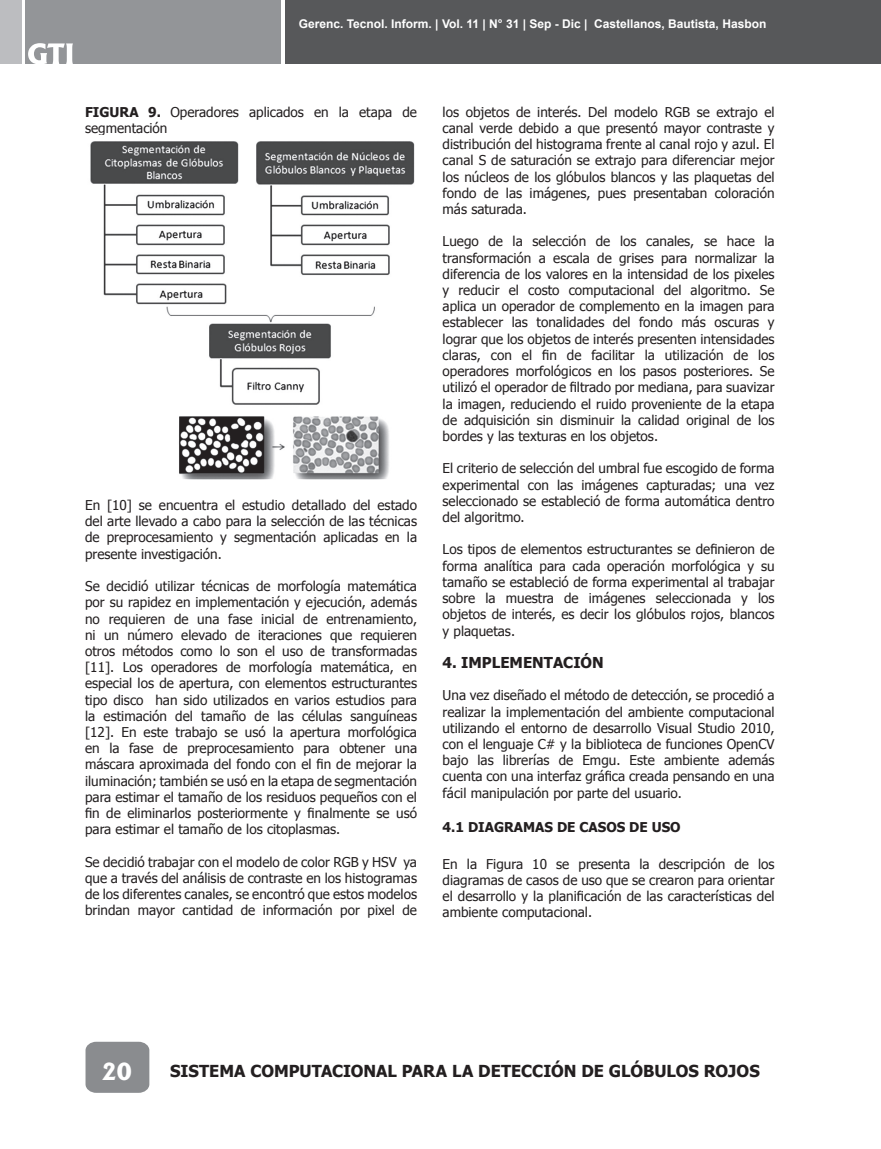
<style>
.page{position:relative;width:881px;height:1149px;background:#fff}
.page>*{position:absolute;margin:0;border:0;box-sizing:border-box;transform-origin:0 0}
.t1{font:800 22.5px "Albertus";color:#fff}
.t2{font:700 16.5px "Tahoma";color:#231f20}
.t3{font:700 15px "Tahoma";color:#231f20}
.t4{font:13.5px/16.2px "Tahoma";color:#231f20;text-align:justify}
.t5{font:700 13.5px "Tahoma";color:#231f20}
.t6{font:700 12px "Arial";color:#fff}
.s1{font-weight:700}
</style>
<div class="page">
<div style="left:285px;top:0;width:595px;height:64px;background:#57585a"></div>
<div style="left:26px;top:0;width:255px;height:64px;background:#939598"></div>
<div style="left:0;top:0;width:22px;height:64px;background:#bcbdc0"></div>
<div style="left:85px;top:1041px;width:64px;height:51px;background:#8a8c8f"></div>
<svg style="left:28px;top:43px;width:45px;height:21px"></svg>
<img style="left:90px;top:141px;width:325px;height:339px">
<p class="t6" style="left:298px;top:16px;width:469px">Gerenc. Tecnol. Inform. | Vol. 11 | N° 31 | Sep - Dic | Castellanos, Bautista, Hasbon</p>
<p class="t4" style="left:85px;top:103px;width:333px"><span class="s1">FIGURA 9.</span> Operadores aplicados en la etapa de segmentación</p>
<p class="t4" style="left:442px;top:103px;width:333px">los objetos de interés. Del modelo RGB se extrajo el canal verde debido a que presentó mayor contraste y distribución del histograma frente al canal rojo y azul. El canal S de saturación se extrajo para diferenciar mejor los núcleos de los glóbulos blancos y las plaquetas del fondo de las imágenes, pues presentaban coloración más saturada.</p>
<p class="t4" style="left:442px;top:233px;width:333px">Luego de la selección de los canales, se hace la transformación a escala de grises para normalizar la diferencia de los valores en la intensidad de los pixeles y reducir el costo computacional del algoritmo. Se aplica un operador de complemento en la imagen para establecer las tonalidades del fondo más oscuras y lograr que los objetos de interés presenten intensidades claras, con el fin de facilitar la utilización de los operadores morfológicos en los pasos posteriores. Se utilizó el operador de filtrado por mediana, para suavizar la imagen, reduciendo el ruido proveniente de la etapa de adquisición sin disminuir la calidad original de los bordes y las texturas en los objetos.</p>
<p class="t4" style="left:442px;top:459px;width:333px">El criterio de selección del umbral fue escogido de forma experimental con las imágenes capturadas; una vez seleccionado se estableció de forma automática dentro del algoritmo.</p>
<p class="t4" style="left:442px;top:540px;width:333px">Los tipos de elementos estructurantes se definieron de forma analítica para cada operación morfológica y su tamaño se estableció de forma experimental al trabajar sobre la muestra de imágenes seleccionada y los objetos de interés, es decir los glóbulos rojos, blancos y plaquetas.</p>
<p class="t3" style="left:442px;top:651px;width:162px">4. IMPLEMENTACIÓN</p>
<p class="t4" style="left:442px;top:686px;width:333px">Una vez diseñado el método de detección, se procedió a realizar la implementación del ambiente computacional utilizando el entorno de desarrollo Visual Studio 2010, con el lenguaje C# y la biblioteca de funciones OpenCV bajo las librerías de Emgu. Este ambiente además cuenta con una interfaz gráfica creada pensando en una fácil manipulación por parte del usuario.</p>
<p class="t5" style="left:442px;top:817px;width:239px">4.1 DIAGRAMAS DE CASOS DE USO</p>
<p class="t4" style="left:442px;top:854px;width:333px">En la Figura 10 se presenta la descripción de los diagramas de casos de uso que se crearon para orientar el desarrollo y la planificación de las características del ambiente computacional.</p>
<p class="t4" style="left:85px;top:496px;width:333px">En [10] se encuentra el estudio detallado del estado del arte llevado a cabo para la selección de las técnicas de preprocesamiento y segmentación aplicadas en la presente investigación.</p>
<p class="t4" style="left:85px;top:577px;width:333px">Se decidió utilizar técnicas de morfología matemática por su rapidez en implementación y ejecución, además no requieren de una fase inicial de entrenamiento, ni un número elevado de iteraciones que requieren otros métodos como lo son el uso de transformadas [11]. Los operadores de morfología matemática, en especial los de apertura, con elementos estructurantes tipo disco han sido utilizados en varios estudios para la estimación del tamaño de las células sanguíneas [12]. En este trabajo se usó la apertura morfológica en la fase de preprocesamiento para obtener una máscara aproximada del fondo con el fin de mejorar la iluminación; también se usó en la etapa de segmentación para estimar el tamaño de los residuos pequeños con el fin de eliminarlos posteriormente y finalmente se usó para estimar el tamaño de los citoplasmas.</p>
<p class="t4" style="left:85px;top:852px;width:333px">Se decidió trabajar con el modelo de color RGB y HSV ya que a través del análisis de contraste en los histogramas de los diferentes canales, se encontró que estos modelos brindan mayor cantidad de información por pixel de</p>
<h1 class="t1" style="left:102px;top:1057px;width:31px">20</h1>
<p class="t2" style="left:170px;top:1058px;width:591px">SISTEMA COMPUTACIONAL PARA LA DETECCIÓN DE GLÓBULOS ROJOS</p>
</div>
